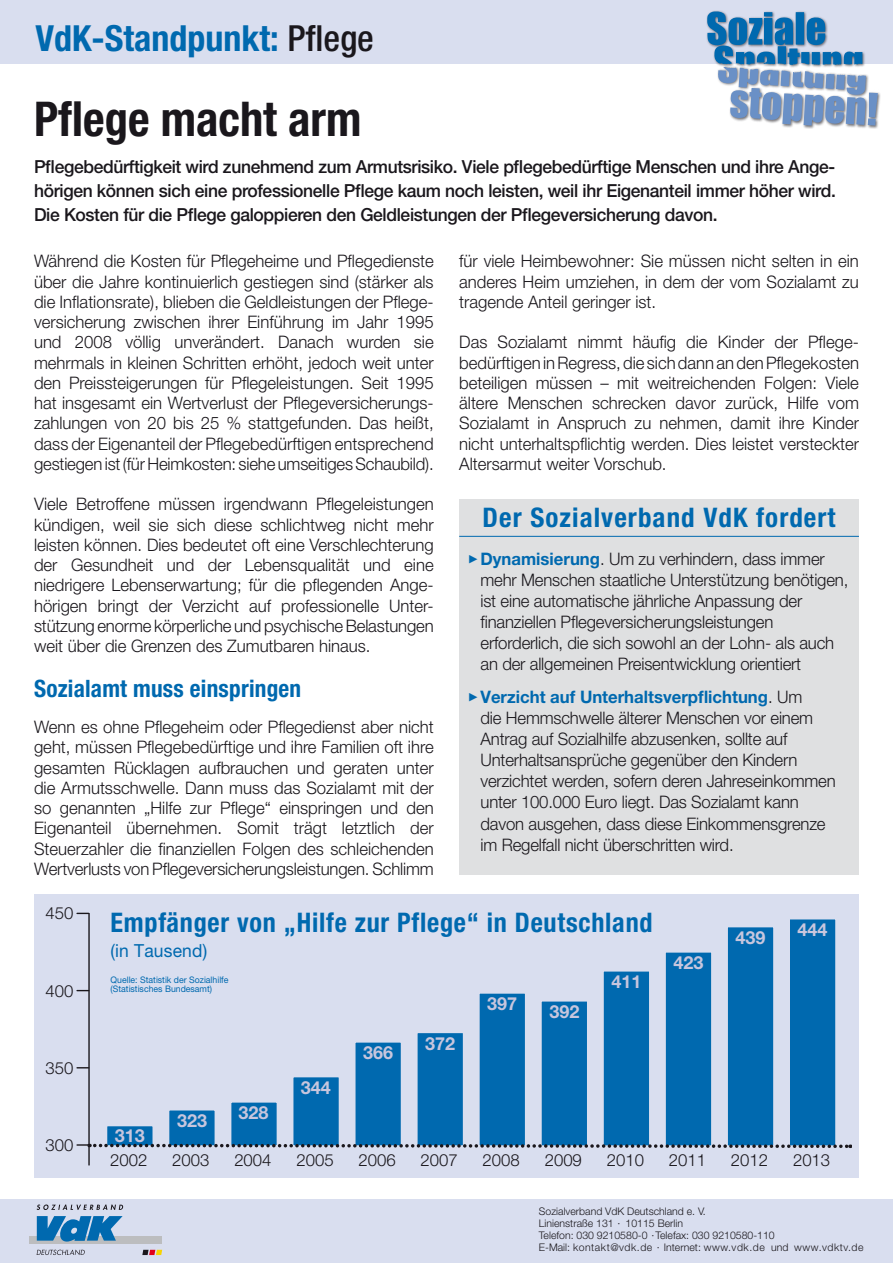
<style>
.page{position:relative;width:893px;height:1263px;background:#fff}
.page>*{position:absolute;margin:0;border:0;box-sizing:border-box;transform-origin:0 0}
.t1{font:700 condensed 48px "Helvetica Neue LT Pro";color:#1a171c}
.t2{font:700 condensed 36px "Helvetica Neue LT Pro";color:#0069af}
.t3{font:700 condensed 27px "Helvetica Neue LT Pro";letter-spacing:.03em;color:#0069af}
.t4{font:700 condensed 24px "Helvetica Neue LT Pro";letter-spacing:.01em;color:#0069af}
.t5{font:500 18px/24px "Helvetica Neue LT Pro";letter-spacing:-.02em;color:#1a171c;text-align:justify}
.t6{font:700 18px "Helvetica Neue LT Pro";color:#c8c6dd}
.t7{font:18px "Helvetica Neue LT Pro";letter-spacing:.01em;color:#0069af}
.t8{font:300 17.25px/20.2px "Helvetica Neue LT Pro";letter-spacing:-.01em;color:#1a171c;text-align:justify}
.t9{font:300 16.8px "Helvetica Neue LT Pro";color:#1a171c}
.t10{font:300 10.5px/12px "Helvetica Neue LT Pro";color:#1a171c}
.t11{font:9px/9px "Helvetica Neue LT Pro";color:#0069af}
.s1{font-weight:500;color:#1a171c}
.s2{color:#0069af}
.s3{font-weight:700;color:#0069af}
</style>
<div class="page">
<div style="left:0;top:1199px;width:893px;height:64px;background:#d9deef"></div>
<div style="left:30px;top:1236px;width:132px;height:8px;background:#bcbdbf"></div>
<svg style="left:37px;top:1204px;width:86px;height:6px"></svg>
<svg style="left:142px;top:1250px;width:20px;height:5px"></svg>
<svg style="left:37px;top:1216px;width:86px;height:25px"></svg>
<svg style="left:37px;top:1249px;width:48px;height:6px"></svg>
<div style="left:34px;top:894px;width:825px;height:284px;background:#d9deef"></div>
<div style="left:104px;top:1123px;width:51px;height:25px;background:#0069af;border:3px solid #d9deef"></div>
<div style="left:167px;top:1108px;width:50px;height:40px;background:#0069af;border:3px solid #d9deef"></div>
<div style="left:229px;top:1100px;width:50px;height:48px;background:#0069af;border:3px solid #d9deef"></div>
<div style="left:291px;top:1074px;width:50px;height:74px;background:#0069af;border:3px solid #d9deef"></div>
<div style="left:353px;top:1040px;width:51px;height:108px;background:#0069af;border:3px solid #d9deef"></div>
<div style="left:415px;top:1030px;width:51px;height:118px;background:#0069af;border:3px solid #d9deef"></div>
<div style="left:477px;top:991px;width:51px;height:157px;background:#0069af;border:3px solid #d9deef"></div>
<div style="left:539px;top:999px;width:51px;height:149px;background:#0069af;border:3px solid #d9deef"></div>
<div style="left:601px;top:969px;width:51px;height:179px;background:#0069af;border:3px solid #d9deef"></div>
<div style="left:663px;top:950px;width:51px;height:198px;background:#0069af;border:3px solid #d9deef"></div>
<div style="left:725px;top:924px;width:51px;height:224px;background:#0069af;border:3px solid #d9deef"></div>
<div style="left:787px;top:917px;width:51px;height:231px;background:#0069af;border:3px solid #d9deef"></div>
<hr style="left:88px;top:913px;width:2px;height:252px;background:#1a171c">
<svg style="left:77px;top:1142px;width:774px;height:8px"></svg>
<svg style="left:77px;top:1067px;width:12px;height:1px"></svg>
<div style="left:459px;top:500px;width:400px;height:375px;background:#dfe0e1"></div>
<hr style="left:459px;top:536px;width:400px;height:1px;background:#0069af">
<div style="left:0;top:0;width:893px;height:64px;background:#d9deef"></div>
<div style="left:706px;top:10px;width:160px;height:58px;background:#1a171c;opacity:.6"></div>
<div style="left:717px;top:66px;width:164px;height:63px;background:#1a171c;opacity:.6"></div>
<svg style="left:707px;top:12px;width:171px;height:114px"></svg>
<h2 class="t2" style="left:35px;top:16px;width:340px">VdK-Standpunkt: <span class="s1">Pflege</span></h2>
<h1 class="t1" style="left:34px;top:90px;width:329px">Pflege macht arm</h1>
<p class="t5" style="left:34px;top:154px;width:803px">Pflegebedürftigkeit wird zunehmend zum Armutsrisiko. Viele pflegebedürftige Menschen und ihre Ange&shy;hörigen können sich eine professionelle Pflege kaum noch leisten, weil ihr Eigenanteil immer höher wird.<br>Die Kosten für die Pflege galoppieren den Geldleistungen der Pflegeversicherung davon.</p>
<p class="t8" style="left:34px;top:251px;width:401px">Während die Kosten für Pflegeheime und Pflegedienste über die Jahre kontinuierlich gestiegen sind (stärker als die Inflationsrate), blieben die Geldleistungen der Pflege&shy;versicherung zwischen ihrer Einführung im Jahr 1995 und 2008 völlig unverändert. Danach wurden sie mehrmals in kleinen Schritten erhöht, jedoch weit unter den Preissteigerungen für Pflegeleistungen. Seit 1995 hat insgesamt ein Wertverlust der Pflegeversicherungs&shy;zahlungen von 20 bis 25 % stattgefunden. Das heißt, dass der Eigenanteil der Pflegebedürftigen entsprechend gestiegen ist (für Heimkosten: siehe umseitiges Schaubild).</p>
<p class="t8" style="left:34px;top:494px;width:401px">Viele Betroffene müssen irgendwann Pflegeleistungen kündigen, weil sie sich diese schlichtweg nicht mehr leisten können. Dies bedeutet oft eine Verschlechterung der Gesundheit und der Lebensqualität und eine niedrigere Lebenserwartung; für die pflegenden Ange&shy;hörigen bringt der Verzicht auf professionelle Unter&shy;stützung enorme körperliche und psychische Belastungen weit über die Grenzen des Zumutbaren hinaus.</p>
<h3 class="t4" style="left:34px;top:674px;width:269px">Sozialamt muss einspringen</h3>
<p class="t8" style="left:34px;top:716px;width:401px">Wenn es ohne Pflegeheim oder Pflegedienst aber nicht geht, müssen Pflegebedürftige und ihre Familien oft ihre gesamten Rücklagen aufbrauchen und geraten unter die Armutsschwelle. Dann muss das Sozialamt mit der so genannten „Hilfe zur Pflege“ einspringen und den Eigenanteil übernehmen. Somit trägt letztlich der Steuerzahler die finanziellen Folgen des schleichenden Wertverlusts von Pflegeversicherungsleistungen. Schlimm</p>
<p class="t8" style="left:459px;top:251px;width:401px">für viele Heimbewohner: Sie müssen nicht selten in ein anderes Heim umziehen, in dem der vom Sozialamt zu tragende Anteil geringer ist.</p>
<p class="t8" style="left:459px;top:332px;width:401px">Das Sozialamt nimmt häufig die Kinder der Pflege&shy;bedürftigen in Regress, die sich dann an den Pflegekosten beteiligen müssen – mit weitreichenden Folgen: Viele ältere Menschen schrecken davor zurück, Hilfe vom Sozialamt in Anspruch zu nehmen, damit ihre Kinder nicht unterhaltspflichtig werden. Dies leistet versteckter Altersarmut weiter Vorschub.</p>
<h3 class="t3" style="left:483px;top:501px;width:354px">Der Sozialverband VdK fordert</h3>
<p class="t8" style="left:480px;top:548px;width:369px;line-height:21px;text-align:left;text-indent:-13px"><span class="s2">✓</span><span class="s3">Dynamisierung</span>. Um zu verhindern, dass immer mehr Menschen staatliche Unterstützung benötigen, ist eine automatische jährliche Anpassung der finanziellen Pflegeversicherungsleistungen erforderlich, die sich sowohl an der Lohn- als auch an der allgemeinen Preisentwicklung orientiert</p>
<p class="t8" style="left:480px;top:686px;width:357px;line-height:21px;text-align:left;text-indent:-13px"><span class="s2">✓</span><span class="s3">Verzicht auf Unterhaltsverpflichtung</span>. Um<br>die Hemmschwelle älterer Menschen vor einem Antrag auf Sozialhilfe abzusenken, sollte auf Unterhaltsansprüche gegenüber den Kindern verzichtet werden, sofern deren Jahreseinkommen unter 100.000 Euro liegt. Das Sozialamt kann davon ausgehen, dass diese Einkommensgrenze im Regelfall nicht überschritten wird.</p>
<p class="t9" style="left:45px;top:902px;width:29px">450</p>
<p class="t9" style="left:45px;top:981px;width:29px">400</p>
<p class="t9" style="left:45px;top:1057px;width:29px">350</p>
<p class="t9" style="left:45px;top:1134px;width:29px">300</p>
<h3 class="t3" style="left:111px;top:906px;width:544px">Empfänger von „Hilfe zur Pflege“ in Deutschland</h3>
<p class="t7" style="left:111px;top:940px;width:98px">(in Tausend)</p>
<p class="t11" style="left:111px;top:975px;width:120px">Quelle: Statistik der Sozialhilfe (Statistisches Bundesamt)</p>
<p class="t6" style="left:115px;top:1124px;width:32px">313</p>
<p class="t6" style="left:177px;top:1109px;width:32px">323</p>
<p class="t6" style="left:239px;top:1102px;width:32px">328</p>
<p class="t6" style="left:301px;top:1076px;width:32px">344</p>
<p class="t6" style="left:363px;top:1042px;width:32px">366</p>
<p class="t6" style="left:425px;top:1032px;width:32px">372</p>
<p class="t6" style="left:487px;top:993px;width:32px">397</p>
<p class="t6" style="left:549px;top:1001px;width:32px">392</p>
<p class="t6" style="left:611px;top:971px;width:32px">411</p>
<p class="t6" style="left:673px;top:952px;width:32px">423</p>
<p class="t6" style="left:735px;top:926px;width:32px">439</p>
<p class="t6" style="left:798px;top:918px;width:32px">444</p>
<p class="t9" style="left:110px;top:1149px;width:39px">2002</p>
<p class="t9" style="left:172px;top:1149px;width:39px">2003</p>
<p class="t9" style="left:234px;top:1149px;width:39px">2004</p>
<p class="t9" style="left:296px;top:1149px;width:39px">2005</p>
<p class="t9" style="left:358px;top:1149px;width:39px">2006</p>
<p class="t9" style="left:421px;top:1149px;width:39px">2007</p>
<p class="t9" style="left:483px;top:1149px;width:39px">2008</p>
<p class="t9" style="left:545px;top:1149px;width:39px">2009</p>
<p class="t9" style="left:607px;top:1149px;width:39px">2010</p>
<p class="t9" style="left:669px;top:1149px;width:39px">2011</p>
<p class="t9" style="left:731px;top:1149px;width:39px">2012</p>
<p class="t9" style="left:793px;top:1149px;width:39px">2013</p>
<p class="t10" style="left:539px;top:1205px;width:326px">Sozialverband VdK Deutschland e. V.<br>Linienstraße 131 · 10115 Berlin<br>Telefon: 030 9210580-0 ·Telefax: 030 9210580-110<br>E-Mail: kontakt@vdk.de · Internet: www.vdk.de und www.vdktv.de</p>
</div>
